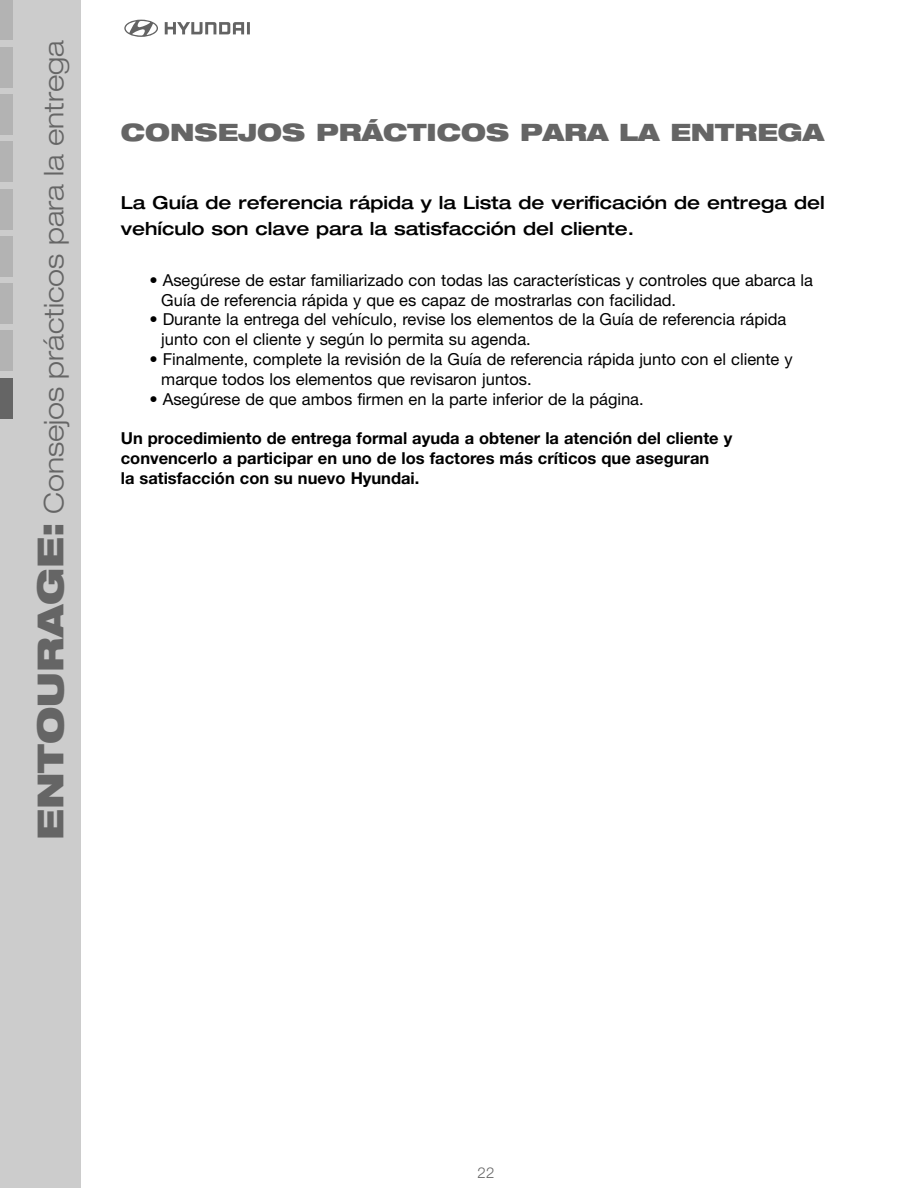
<style>
.page{position:relative;width:918px;height:1188px;background:#fff}
.page>*{position:absolute;margin:0;border:0;box-sizing:border-box;transform-origin:0 0}
.t1{font:300 expanded 27px "Helvetica Neue LT";color:#656565}
.t2{font:900 expanded 24px "Helvetica Neue LT";color:#656565}
.t3{font:500 expanded 18px/26px "Helvetica Neue LT";color:#000}
.t4{font:16.5px/19.8px "Helvetica Neue";color:#000}
.t5{font:700 16.5px/19.8px "Helvetica Neue";color:#000}
.t6{font:300 15px "Helvetica Neue LT";color:#656565}
.s1{font-weight:900;font-size:36px}
</style>
<div class="page">
<div style="left:0;top:0;width:81px;height:1188px;background:#ccc"></div>
<svg style="left:124px;top:20px;width:126px;height:17px"></svg>
<div style="left:0;top:47px;width:14px;height:41px;background:#b3b3b3"></div>
<div style="left:0;top:0;width:14px;height:40px;background:#b3b3b3"></div>
<div style="left:0;top:94px;width:14px;height:41px;background:#b3b3b3"></div>
<div style="left:0;top:142px;width:14px;height:40px;background:#b3b3b3"></div>
<div style="left:0;top:189px;width:14px;height:41px;background:#b3b3b3"></div>
<div style="left:0;top:236px;width:14px;height:41px;background:#b3b3b3"></div>
<div style="left:0;top:284px;width:14px;height:40px;background:#b3b3b3"></div>
<div style="left:0;top:331px;width:14px;height:40px;background:#b3b3b3"></div>
<div style="left:0;top:378px;width:14px;height:40px;background:#656565"></div>
<h1 class="t1" style="left:38px;top:840px;width:801px;rotate:-90deg"><span class="s1">ENTOURAGE:</span> Consejos prácticos para la entrega</h1>
<h2 class="t2" style="left:121px;top:117px;width:705px">CONSEJOS PRÁCTICOS PARA LA ENTREGA</h2>
<p class="t3" style="left:121px;top:189px;width:705px">La Guía de referencia rápida y la Lista de verificación de entrega del vehículo son clave para la satisfacción del cliente.</p>
<p class="t4" style="left:161px;top:272px;width:653px;text-indent:-12px">• Asegúrese de estar familiarizado con todas las características y controles que abarca la<br>Guía de referencia rápida y que es capaz de mostrarlas con facilidad.</p>
<p class="t4" style="left:161px;top:311px;width:627px;text-indent:-12px">• Durante la entrega del vehículo, revise los elementos de la Guía de referencia rápida junto con el cliente y según lo permita su agenda.</p>
<p class="t4" style="left:161px;top:351px;width:633px;text-indent:-12px">• Finalmente, complete la revisión de la Guía de referencia rápida junto con el cliente y marque todos los elementos que revisaron juntos.</p>
<p class="t4" style="left:149px;top:390px;width:496px">• Asegúrese de que ambos firmen en la parte inferior de la página.</p>
<p class="t5" style="left:121px;top:430px;width:613px">Un procedimiento de entrega formal ayuda a obtener la atención del cliente y convencerlo a participar en uno de los factores más críticos que aseguran<br>la satisfacción con su nuevo Hyundai.</p>
<p class="t6" style="left:478px;top:1164px;width:18px">22</p>
</div>
